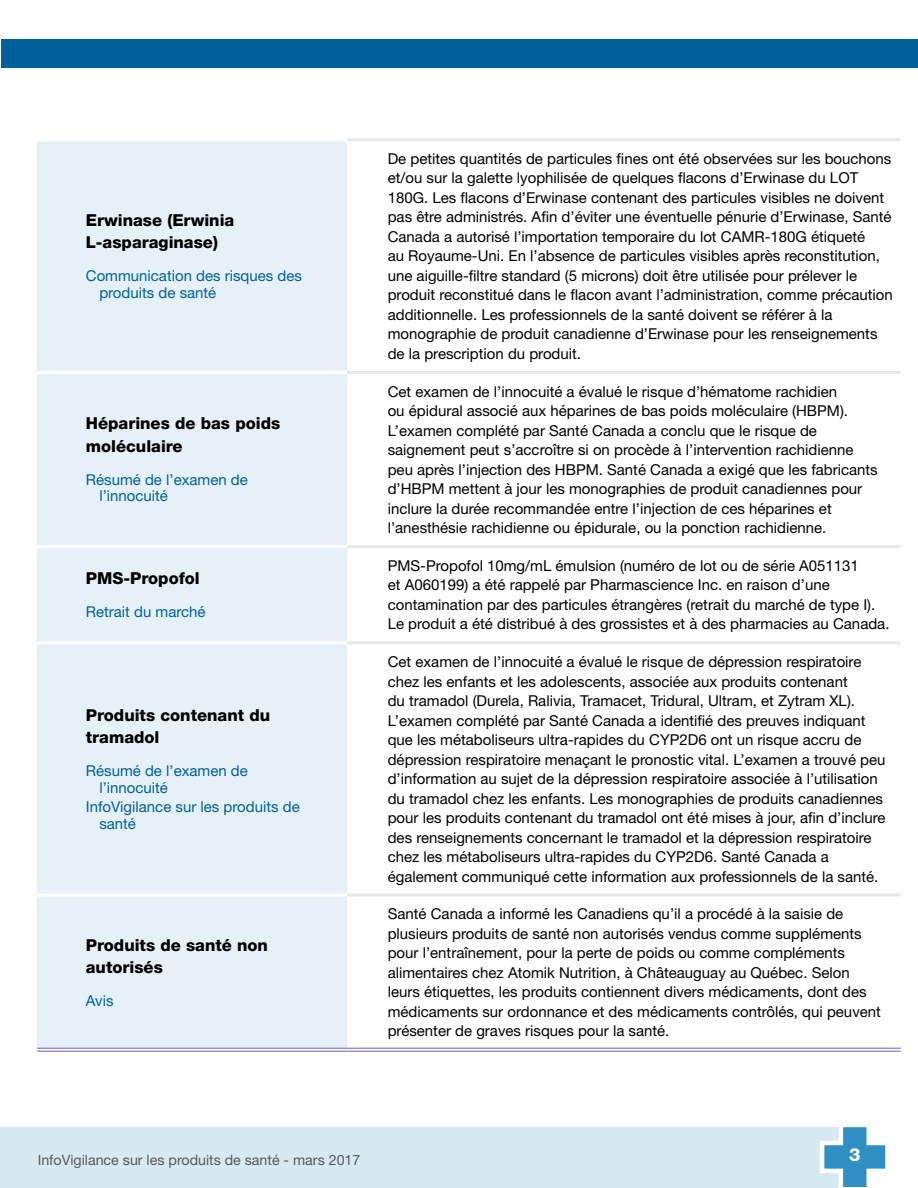
<style>
.page{position:relative;width:918px;height:1188px;background:#fff}
.page>*{position:absolute;margin:0;border:0;box-sizing:border-box;transform-origin:0 0}
.t1{font:800 18px "Helvetica Neue LT Std";color:#fff}
.Recap_-_Product{font:800 16.5px/22.5px "Helvetica Neue LT Std";color:#000}
.Text_-_Body{font:15px/19.5px "Helvetica Neue LT Std";color:#000}
.Recap_-_Com_Type{font:15px/16.5px "Helvetica Neue LT Std";color:#00609c}
.t2{font:14.25px "Helvetica Neue LT Std";color:#58595b}
</style>
<div class="page">
<div style="left:1px;top:1127px;width:854px;height:61px;background:#d7eaf3"></div>
<hr style="left:0;top:1127px;width:1px;height:61px;background:#d7eaf3">
<svg style="left:820px;top:1127px;width:66px;height:61px"></svg>
<div style="left:1px;top:39px;width:917px;height:29px;background:#00609c"></div>
<div style="left:37px;top:141px;width:310px;height:907px;background:#e6f1f7"></div>
<svg style="left:37px;top:1050px;width:310px;height:1px"></svg>
<svg style="left:347px;top:1050px;width:554px;height:1px"></svg>
<hr style="left:37px;top:371px;width:310px;height:3px;background:#fff">
<hr style="left:37px;top:545px;width:310px;height:3px;background:#fff">
<hr style="left:37px;top:641px;width:310px;height:3px;background:#fff">
<hr style="left:347px;top:138px;width:554px;height:3px;background:#e6e7e8">
<hr style="left:347px;top:371px;width:554px;height:3px;background:#e6e7e8">
<hr style="left:347px;top:545px;width:554px;height:3px;background:#e6e7e8">
<hr style="left:347px;top:641px;width:554px;height:3px;background:#e6e7e8">
<hr style="left:37px;top:894px;width:310px;height:3px;background:#fff">
<hr style="left:347px;top:894px;width:554px;height:3px;background:#e6e7e8">
<hr style="left:37px;top:1048px;width:310px;height:1px;background:#9d8ed3">
<hr style="left:37px;top:1051px;width:310px;height:1px;background:#9d8ed3">
<hr style="left:347px;top:1048px;width:554px;height:1px;background:#9d8ed3">
<hr style="left:347px;top:1051px;width:554px;height:1px;background:#9d8ed3">
<p class="Recap_-_Product" style="left:86px;top:209px;width:150px">Erwinase (Erwinia<br>L-asparaginase)</p>
<p class="Recap_-_Com_Type" style="left:99px;top:268px;width:204px;text-indent:-13px">Communication des risques des produits de santé</p>
<p class="Recap_-_Product" style="left:86px;top:412px;width:196px">Héparines de bas poids moléculaire</p>
<p class="Recap_-_Com_Type" style="left:99px;top:471px;width:150px;text-indent:-13px">Résumé de l’examen de l’innocuité</p>
<p class="Recap_-_Product" style="left:86px;top:567px;width:115px">PMS-Propofol</p>
<p class="Recap_-_Com_Type" style="left:86px;top:603px;width:121px">Retrait du marché</p>
<p class="Recap_-_Product" style="left:86px;top:704px;width:186px">Produits contenant du tramadol</p>
<p class="Recap_-_Com_Type" style="left:99px;top:763px;width:150px;text-indent:-13px">Résumé de l’examen de l’innocuité</p>
<p class="Recap_-_Com_Type" style="left:99px;top:799px;width:202px;text-indent:-13px">InfoVigilance sur les produits de santé</p>
<p class="Recap_-_Product" style="left:86px;top:933px;width:184px">Produits de santé non autorisés</p>
<p class="Recap_-_Com_Type" style="left:86px;top:992px;width:29px">Avis</p>
<p class="Text_-_Body" style="left:388px;top:149px;width:507px">De petites quantités de particules fines ont été observées sur les bouchons et/ou sur la galette lyophilisée de quelques flacons d’Erwinase du LOT 180G. Les flacons d’Erwinase contenant des particules visibles ne doivent pas être administrés. Afin d’éviter une éventuelle pénurie d’Erwinase, Santé Canada a autorisé l’importation temporaire du lot CAMR-180G étiqueté<br>au Royaume-Uni. En l’absence de particules visibles après reconstitution, une aiguille-filtre standard (5 microns) doit être utilisée pour prélever le produit reconstitué dans le flacon avant l’administration, comme précaution additionnelle. Les professionnels de la santé doivent se référer à la monographie de produit canadienne d’Erwinase pour les renseignements de la prescription du produit.</p>
<p class="Text_-_Body" style="left:388px;top:381px;width:492px">Cet examen de l’innocuité a évalué le risque d’hématome rachidien<br>ou épidural associé aux héparines de bas poids moléculaire (HBPM).<br>L’examen complété par Santé Canada a conclu que le risque de saignement peut s’accroître si on procède à l’intervention rachidienne peu après l’injection des HBPM. Santé Canada a exigé que les fabricants d’HBPM mettent à jour les monographies de produit canadiennes pour inclure la durée recommandée entre l’injection de ces héparines et l’anesthésie rachidienne ou épidurale, ou la ponction rachidienne.</p>
<p class="Text_-_Body" style="left:388px;top:556px;width:503px">PMS-Propofol 10mg/mL émulsion (numéro de lot ou de série A051131<br>et A060199) a été rappelé par Pharmascience Inc. en raison d’une contamination par des particules étrangères (retrait du marché de type I).<br>Le produit a été distribué à des grossistes et à des pharmacies au Canada.</p>
<p class="Text_-_Body" style="left:388px;top:652px;width:499px">Cet examen de l’innocuité a évalué le risque de dépression respiratoire chez les enfants et les adolescents, associée aux produits contenant<br>du tramadol (Durela, Ralivia, Tramacet, Tridural, Ultram, et Zytram XL).<br>L’examen complété par Santé Canada a identifié des preuves indiquant que les métaboliseurs ultra-rapides du CYP2D6 ont un risque accru de dépression respiratoire menaçant le pronostic vital. L’examen a trouvé peu d’information au sujet de la dépression respiratoire associée à l’utilisation du tramadol chez les enfants. Les monographies de produits canadiennes pour les produits contenant du tramadol ont été mises à jour, afin d’inclure des renseignements concernant le tramadol et la dépression respiratoire chez les métaboliseurs ultra-rapides du CYP2D6. Santé Canada a également communiqué cette information aux professionnels de la santé.</p>
<p class="Text_-_Body" style="left:388px;top:904px;width:495px">Santé Canada a informé les Canadiens qu’il a procédé à la saisie de plusieurs produits de santé non autorisés vendus comme suppléments pour l’entraînement, pour la perte de poids ou comme compléments alimentaires chez Atomik Nutrition, à Châteauguay au Québec. Selon leurs étiquettes, les produits contiennent divers médicaments, dont des médicaments sur ordonnance et des médicaments contrôlés, qui peuvent présenter de graves risques pour la santé.</p>
<p class="t2" style="left:38px;top:1152px;width:324px">InfoVigilance sur les produits de santé - mars 2017</p>
<p class="t1" style="left:849px;top:1144px;width:13px">3</p>
</div>
